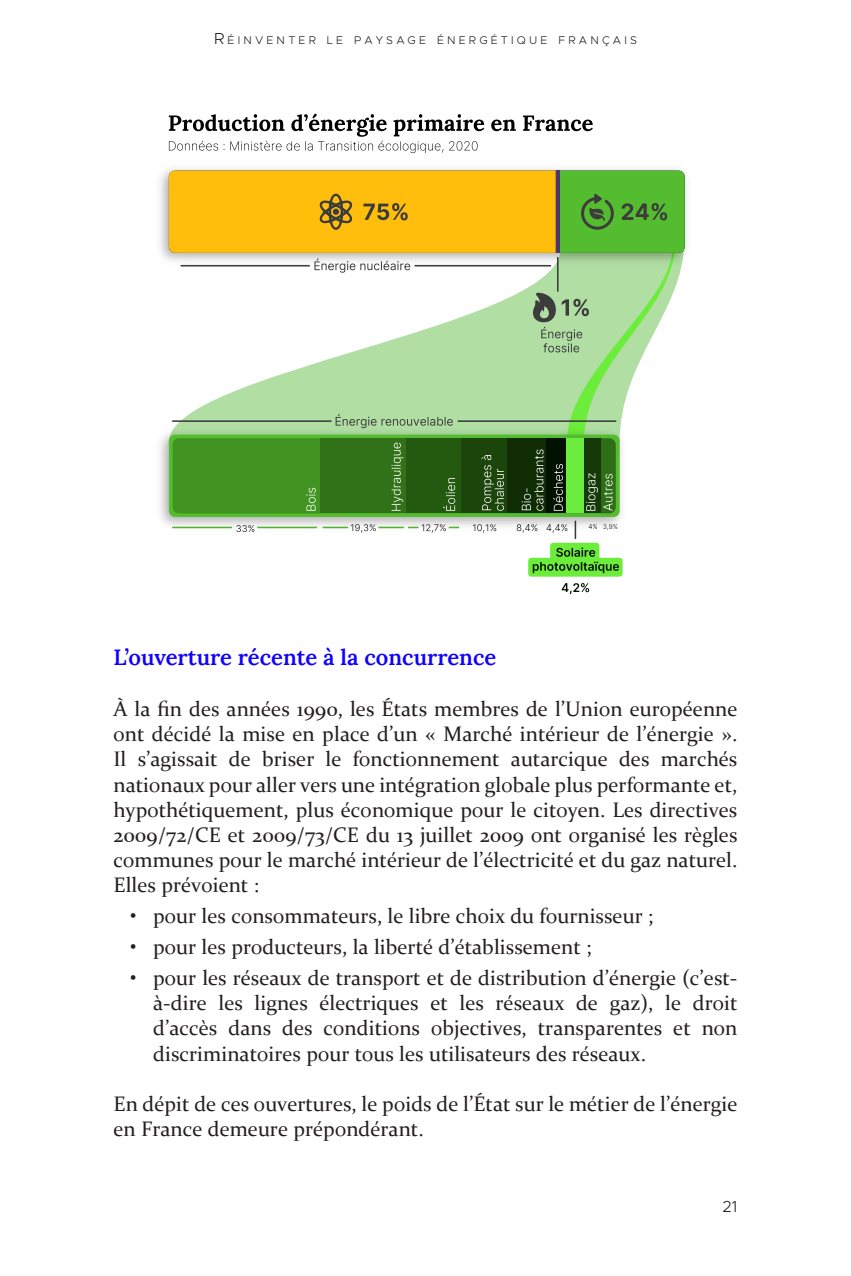
<style>
.page{position:relative;width:851px;height:1276px;background:#fff}
.page>*{position:absolute;margin:0;border:0;box-sizing:border-box;transform-origin:0 0}
.Petit_petit_titre{font:600 22px "Lora";color:#0f00ff}
.t1{font:21px/25.2px "Constantia";color:#231f20;text-align:justify}
.t2{font:300 16px "Metropolis";color:#231f20}
.Haut_de_page{font:300 11.2px "Metropolis";letter-spacing:.285em;color:#231f20}
.s1{font-size:16px}
</style>
<div class="page">
<svg style="left:169px;top:114px;width:423px;height:39px"></svg>
<img style="left:160px;top:168px;width:527px;height:92px">
<div style="left:528px;top:558px;width:94px;height:18px;background:#6cec3b;border-radius:3px"></div>
<svg style="left:528px;top:536px;width:91px;height:37px"></svg>
<svg style="left:561px;top:583px;width:28px;height:11px"></svg>
<img style="left:160px;top:434px;width:461px;height:102px">
<div style="left:169px;top:435px;width:450px;height:82px;background:#54bc2f;border-radius:6px"></div>
<svg style="left:169px;top:171px;width:515px;height:342px"></svg>
<p class="Haut_de_page" style="left:214px;top:33px;width:424px"><span class="s1">R</span> ÉI NVENTER LE PAYSAGE ÉNERGÉTI QUE FRANÇAI S</p>
<p class="Petit_petit_titre" style="left:113px;top:641px;width:384px">L’ouverture récente à la concurrence</p>
<p class="t1" style="left:113px;top:695px;width:625px">À la fin des années 1990, les États membres de l’Union européenne ont décidé la mise en place d’un « Marché intérieur de l’énergie ».<br>Il s’agissait de briser le fonctionnement autarcique des marchés nationaux pour aller vers une intégration globale plus performante et, hypothétiquement, plus économique pour le citoyen. Les directives 2009/72/CE et 2009/73/CE du 13 juillet 2009 ont organisé les règles communes pour le marché intérieur de l’électricité et du gaz naturel.<br>Elles prévoient :</p>
<p class="t1" style="left:130px;top:902px;width:524px">• pour les consommateurs, le libre choix du fournisseur ;</p>
<p class="t1" style="left:130px;top:933px;width:462px">• pour les producteurs, la liberté d’établissement ;</p>
<p class="t1" style="left:153px;top:964px;width:585px;text-indent:-23px">• pour les réseaux de transport et de distribution d’énergie (c’est&shy;à-dire les lignes électriques et les réseaux de gaz), le droit d’accès dans des conditions objectives, transparentes et non discriminatoires pour tous les utilisateurs des réseaux.</p>
<p class="t1" style="left:113px;top:1090px;width:625px">En dépit de ces ouvertures, le poids de l’État sur le métier de l’énergie en France demeure prépondérant.</p>
<p class="t2" style="left:722px;top:1196px;width:16px">21</p>
</div>
